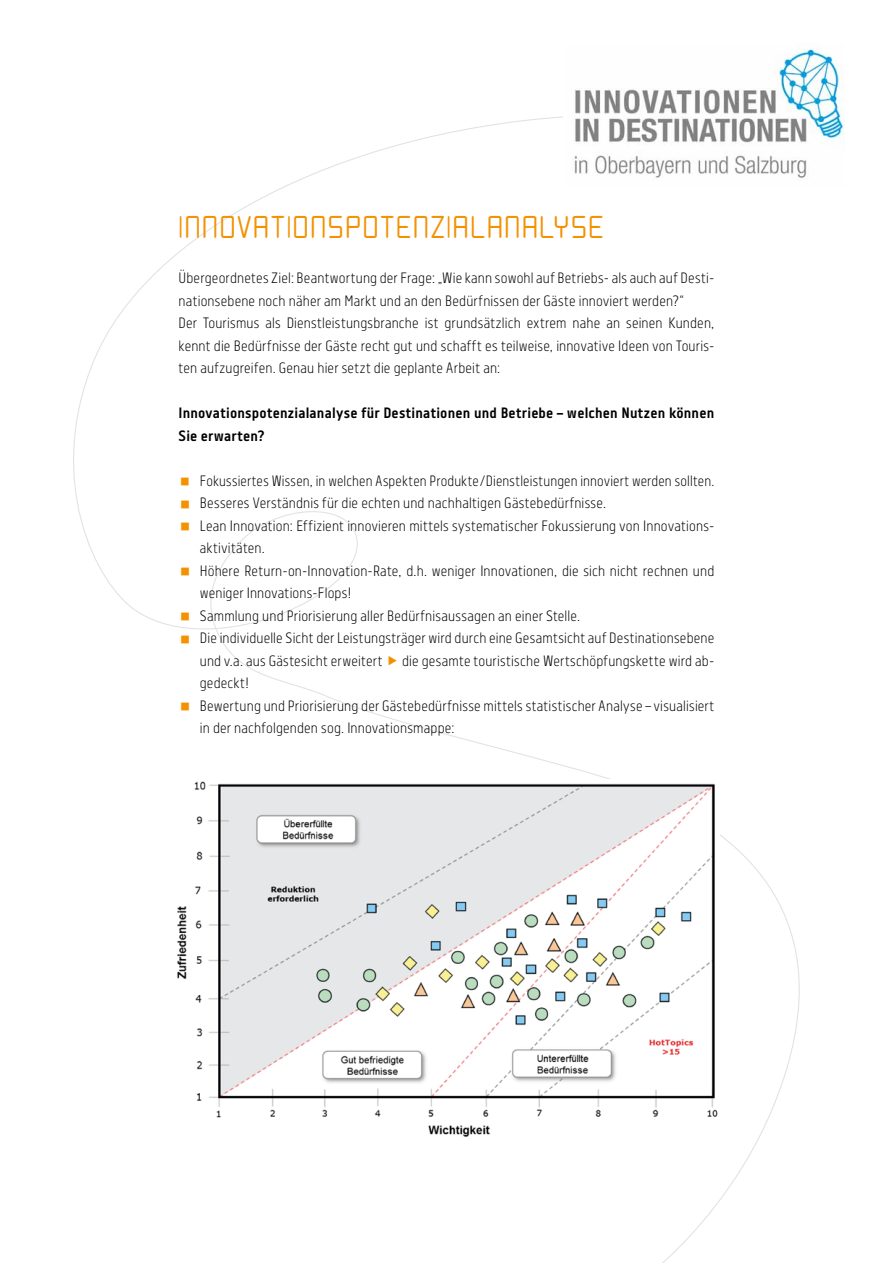
<style>
.page{position:relative;width:893px;height:1263px;background:#fff}
.page>*{position:absolute;margin:0;border:0;box-sizing:border-box;transform-origin:0 0}
.t1{font:30px "Moondog Thirty";letter-spacing:.005em;color:#f39100}
.t2{font:300 15px/22.5px "Centima";letter-spacing:.01em;color:#000}
.t3{font:700 15px/22.5px "Centima";letter-spacing:.01em;color:#000}
</style>
<div class="page">
<img style="left:177px;top:781px;width:541px;height:356px">
<img style="left:574px;top:48px;width:270px;height:130px">
<h1 class="t1" style="left:179px;top:208px;width:427px">INNOVATIONSPOTENZIALANALYSE</h1>
<p class="t2" style="left:179px;top:267px;width:537px">Übergeordnetes Ziel: Beantwortung der Frage: „Wie kann sowohl auf Betriebs- als auch auf Desti&shy;nationsebene noch näher am Markt und an den Bedürfnissen der Gäste innoviert werden?“<br>Der Tourismus als Dienstleistungsbranche ist grundsätzlich extrem nahe an seinen Kunden, kennt die Bedürfnisse der Gäste recht gut und schafft es teilweise, innovative Ideen von Touris&shy;ten aufzugreifen. Genau hier setzt die geplante Arbeit an:</p>
<p class="t3" style="left:179px;top:402px;width:537px">Innovationspotenzialanalyse für Destinationen und Betriebe – welchen Nutzen können<br>Sie erwarten?</p>
<p class="t2" style="left:200px;top:470px;width:516px">Fokussiertes Wissen, in welchen Aspekten Produkte/Dienstleistungen innoviert werden sollten.<br>Besseres Verständnis für die echten und nachhaltigen Gästebedürfnisse.<br>Lean Innovation: Effizient innovieren mittels systematischer Fokussierung von Innovations&shy;aktivitäten.<br>Höhere Return-on-Innovation-Rate, d.h. weniger Innovationen, die sich nicht rechnen und weniger Innovations-Flops!<br>Sammlung und Priorisierung aller Bedürfnisaussagen an einer Stelle.<br>Die individuelle Sicht der Leistungsträger wird durch eine Gesamtsicht auf Destinationsebene und v.a. aus Gästesicht erweitert</p>
<p class="t2" style="left:402px;top:650px;width:314px">die gesamte touristische Wertschöpfungskette wird ab-</p>
<p class="t2" style="left:200px;top:672px;width:516px">gedeckt!<br>Bewertung und Priorisierung der Gästebedürfnisse mittels statistischer Analyse – visualisiert in der nachfolgenden sog. Innovationsmappe:</p>
</div>
